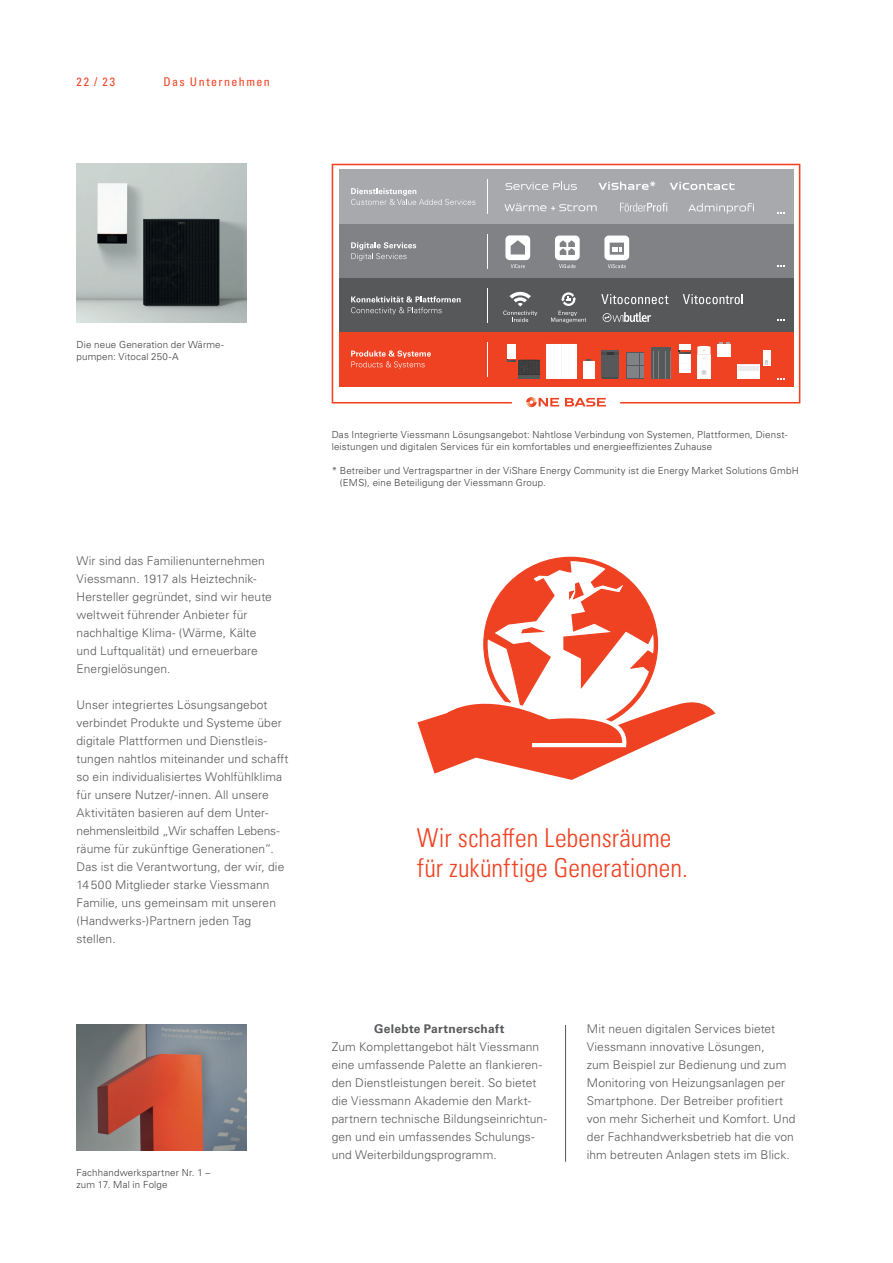
<style>
.page{position:relative;width:893px;height:1263px;background:#fff}
.page>*{position:absolute;margin:0;border:0;box-sizing:border-box;transform-origin:0 0}
.t1{font:25.95px/29.8px "Univers LTCYR 47 Light Cond";letter-spacing:.005em;color:#ef4222}
.t2{font:300 12px/18px "Univers LTCYR 45";letter-spacing:.01em;color:#57585a}
.t3{font:700 12px "Univers LTCYR 65";letter-spacing:.02em;color:#57585a}
.t4{font:condensed 12px "Univers LTCYR 57";letter-spacing:.12em;color:#ef4222}
.t5{font:700 12px "Univers LTCYR 65";color:#fff}
.t6{font:300 9.75px/12px "Univers LTCYR 45";letter-spacing:.015em;color:#3e3e3f}
</style>
<div class="page">
<svg style="left:417px;top:556px;width:298px;height:224px"></svg>
<img style="left:77px;top:1025px;width:170px;height:126px">
<hr style="left:565px;top:1025px;width:1px;height:137px;background:#57585a">
<svg style="left:332px;top:164px;width:468px;height:239px"></svg>
<svg style="left:565px;top:398px;width:41px;height:8px"></svg>
<svg style="left:526px;top:397px;width:33px;height:10px"></svg>
<div style="left:339px;top:170px;width:454px;height:54px;background:#a8a9ad"></div>
<div style="left:339px;top:224px;width:454px;height:54px;background:#808285"></div>
<div style="left:339px;top:278px;width:454px;height:54px;background:#57585a"></div>
<div style="left:339px;top:332px;width:454px;height:54px;background:#ef4222"></div>
<svg style="left:505px;top:182px;width:72px;height:8px"></svg>
<hr style="left:487px;top:288px;width:1px;height:35px;background:#fff">
<hr style="left:487px;top:234px;width:1px;height:35px;background:#fff">
<hr style="left:487px;top:180px;width:1px;height:34px;background:#fff">
<hr style="left:487px;top:342px;width:1px;height:35px;background:#fff">
<svg style="left:546px;top:344px;width:31px;height:35px"></svg>
<svg style="left:718px;top:342px;width:13px;height:14px"></svg>
<svg style="left:679px;top:344px;width:11px;height:29px"></svg>
<div style="left:626px;top:352px;width:18px;height:27px;background:#57585a"></div>
<svg style="left:627px;top:353px;width:17px;height:25px"></svg>
<div style="left:651px;top:348px;width:19px;height:31px;background:#808285"></div>
<hr style="left:651px;top:348px;width:19px;height:3px;background:#57585a">
<hr style="left:651px;top:351px;width:2px;height:28px;background:#57585a">
<svg style="left:654px;top:351px;width:11px;height:28px"></svg>
<hr style="left:666px;top:351px;width:2px;height:28px;background:#57585a">
<hr style="left:668px;top:351px;width:2px;height:28px;background:#57585a">
<svg style="left:763px;top:350px;width:7px;height:16px"></svg>
<div style="left:737px;top:364px;width:22px;height:15px;background:#fff"></div>
<svg style="left:738px;top:366px;width:20px;height:5px"></svg>
<div style="left:583px;top:361px;width:12px;height:18px;background:#fff"></div>
<div style="left:518px;top:374px;width:22px;height:5px;background:#57585a"></div>
<div style="left:507px;top:344px;width:9px;height:18px;background:#fff"></div>
<svg style="left:507px;top:359px;width:33px;height:16px"></svg>
<svg style="left:697px;top:346px;width:13px;height:33px"></svg>
<svg style="left:603px;top:312px;width:48px;height:10px"></svg>
<svg style="left:503px;top:291px;width:34px;height:31px"></svg>
<svg style="left:601px;top:294px;width:67px;height:10px"></svg>
<svg style="left:683px;top:294px;width:60px;height:10px"></svg>
<svg style="left:551px;top:292px;width:35px;height:31px"></svg>
<svg style="left:620px;top:203px;width:47px;height:9px"></svg>
<svg style="left:604px;top:236px;width:25px;height:32px"></svg>
<svg style="left:505px;top:235px;width:25px;height:33px"></svg>
<svg style="left:555px;top:236px;width:25px;height:32px"></svg>
<svg style="left:504px;top:203px;width:93px;height:8px"></svg>
<svg style="left:688px;top:203px;width:66px;height:11px"></svg>
<svg style="left:670px;top:182px;width:64px;height:8px"></svg>
<svg style="left:598px;top:182px;width:51px;height:8px"></svg>
<div style="left:601px;top:350px;width:18px;height:28px;background:#57585a"></div>
<svg style="left:601px;top:352px;width:18px;height:2px"></svg>
<svg style="left:603px;top:378px;width:15px;height:1px"></svg>
<svg style="left:351px;top:242px;width:65px;height:19px"></svg>
<svg style="left:351px;top:296px;width:110px;height:19px"></svg>
<svg style="left:351px;top:350px;width:80px;height:19px"></svg>
<svg style="left:351px;top:188px;width:124px;height:17px"></svg>
<img style="left:77px;top:164px;width:170px;height:159px">
<p class="t4" style="left:77px;top:74px;width:40px">22 / 23</p>
<p class="t4" style="left:164px;top:74px;width:108px">Das Unternehmen</p>
<p class="t5" style="left:649px;top:177px;width:8px">*</p>
<p class="t6" style="left:77px;top:338px;width:149px">Die neue Generation der Wärme&shy;pumpen: Vitocal 250-A</p>
<p class="t2" style="left:77px;top:552px;width:197px">Wir sind das Familienunternehmen<br>Viessmann. 1917 als Heiztechnik-<br>Hersteller gegründet, sind wir heute weltweit führender Anbieter für nachhaltige Klima- (Wärme, Kälte und Luftqualität) und erneuerbare<br>Energielösungen.</p>
<p class="t2" style="left:77px;top:696px;width:214px">Unser integriertes Lösungsangebot verbindet Produkte und Systeme über digitale Plattformen und Dienstleis&shy;tungen nahtlos miteinander und schafft so ein individualisiertes Wohlfühlklima für unsere Nutzer/-innen. All unsere Aktivitäten basieren auf dem Unter&shy;nehmensleitbild „Wir schaffen Lebens&shy;räume für zukünftige Generationen”.<br>Das ist die Verantwortung, der wir, die 14 500 Mitglieder starke Viessmann Familie, uns gemeinsam mit unseren (Handwerks-)Partnern jeden Tag stellen.</p>
<p class="t6" style="left:77px;top:1166px;width:135px">Fachhandwerkspartner Nr. 1 – zum 17. Mal in Folge</p>
<p class="t6" style="left:332px;top:428px;width:457px">Das Integrierte Viessmann Lösungs angebot: Nahtlose Verbindung von Systemen, Platt formen, Dienst&shy;leistungen und digitalen Services für ein komfortables und energie effizientes Zuhause</p>
<p class="t6" style="left:340px;top:464px;width:460px;text-indent:-8px">* Betreiber und Vertragspartner in der ViShare Energy Community ist die Energy Market Solutions GmbH (EMS), eine Beteiligung der Viessmann Group.</p>
<h1 class="t1" style="left:417px;top:822px;width:273px">Wir schaffen Lebensräume für zukünftige Generationen.</h1>
<p class="t3" style="left:374px;top:1021px;width:132px">Gelebte Partnerschaft</p>
<p class="t2" style="left:332px;top:1038px;width:217px">Zum Komplettangebot hält Viessmann eine umfassende Palette an flankieren&shy;den Dienstleistungen bereit. So bietet die Viessmann Akademie den Markt&shy;partnern technische Bildungseinrichtun&shy;gen und ein umfassendes Schulungs&shy;und Weiterbildungsprogramm.</p>
<p class="t2" style="left:587px;top:1020px;width:210px">Mit neuen digitalen Services bietet Viessmann innovative Lösungen,<br>zum Beispiel zur Be dienung und zum Monitoring von Heizungs anlagen per Smartphone. Der Betreiber profitiert von mehr Sicherheit und Komfort. Und der Fachhandwerksbetrieb hat die von ihm betreuten Anlagen stets im Blick.</p>
</div>
